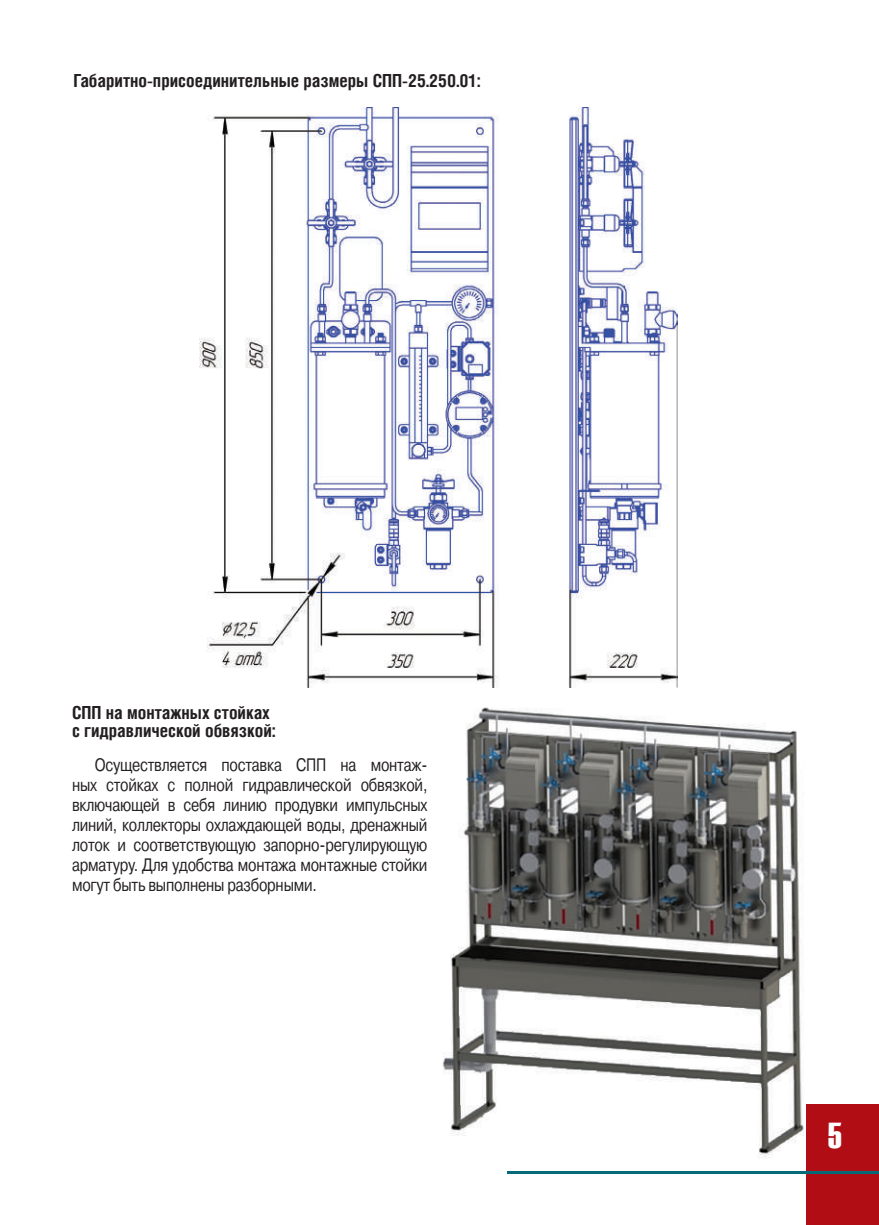
<style>
.page{position:relative;width:879px;height:1225px;background:#fff}
.page>*{position:absolute;margin:0;border:0;box-sizing:border-box;transform-origin:0 0}
.t1{font:36px "Haettenschweiler";color:#fff}
.t2{font:18px/20px "Pragmatica C";letter-spacing:-.015em;color:#231f20;text-align:justify;scale:.8 1}
.t3{font:700 18px/18px "Helios Cond";color:#231f20}
</style>
<div class="page">
<div style="left:807px;top:1104px;width:72px;height:121px;background:#b00d15"></div>
<hr style="left:507px;top:1171px;width:372px;height:2px;background:#076a78">
<img style="left:200px;top:107px;width:478px;height:581px">
<img style="left:442px;top:707px;width:365px;height:452px">
<p class="t3" style="left:73px;top:71px;width:408px">Габаритно-присоединительные размеры СПП-25.250.01:</p>
<p class="t3" style="left:72px;top:703px;width:205px">СПП на монтажных стойках с гидравлической обвязкой:</p>
<p class="t2" style="left:72px;top:755px;width:446px;text-indent:23px">Осуществляется поставка СПП на монтаж&shy;ных стойках с полной гидравлической обвязкой, включающей в себя линию продувки импульсных линий, коллекторы охлаждающей воды, дренажный лоток и соответствующую запорно-регулирующую арматуру. Для удобства монтажа монтажные стойки могут быть выполнены разборными.</p>
<h1 class="t1" style="left:828px;top:1110px;width:15px">5</h1>
</div>
